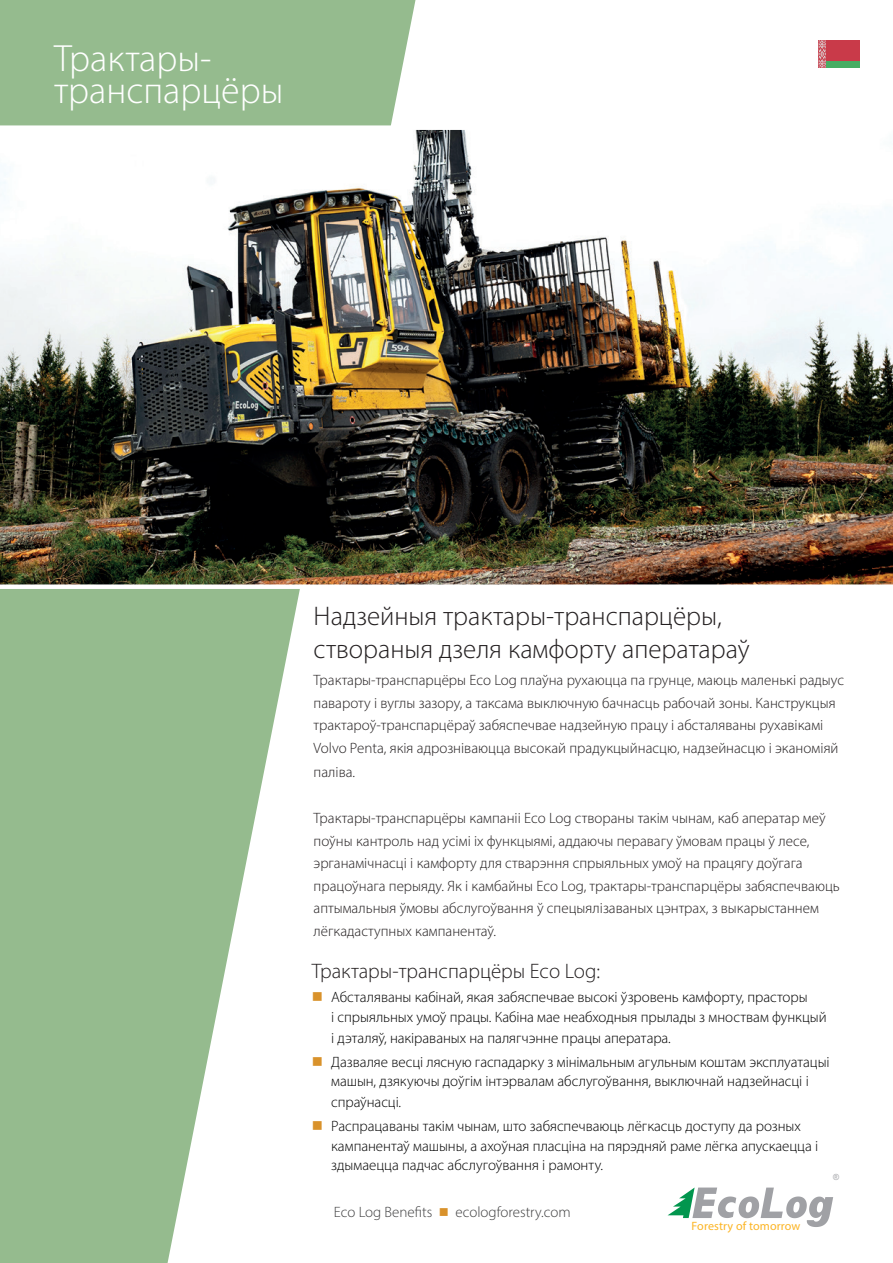
<style>
.page{position:relative;width:893px;height:1263px;background:#fff}
.page>*{position:absolute;margin:0;border:0;box-sizing:border-box;transform-origin:0 0}
.t1{font:300 38.1px/31.5px "Myriad Pro";color:#fff}
.t2{font:300 27px/33px "Myriad Pro";color:#231f20}
.t3{font:300 21px "Myriad Pro";color:#231f20}
.t4{font:300 15px/22.5px "Myriad Pro";color:#231f20}
.t5{font:300 15px/19.5px "Myriad Pro";letter-spacing:-.005em;color:#000001}
.t6{font:300 15px "Myriad Pro";color:#3e3e3f}
.t7{font:12.15px "Myriad Pro";letter-spacing:.01em;color:#fcb525}
.t8{font:8.4px "Arial";color:#a0a1a5}
.s1{color:#d9922b}
</style>
<div class="page">
<svg style="left:0;top:0;width:415px;height:1263px;fill:#95bb8e"></svg>
<img style="left:0;top:125px;width:893px;height:464px">
<svg style="left:667px;top:1187px;width:166px;height:40px"></svg>
<div style="left:826px;top:40px;width:33px;height:21px;background:#c93a49"></div>
<div style="left:826px;top:61px;width:33px;height:7px;background:#46ad63"></div>
<svg style="left:819px;top:40px;width:7px;height:28px"></svg>
<svg style="left:323px;top:1002px;width:15px;height:1px"></svg>
<svg style="left:323px;top:1067px;width:15px;height:1px"></svg>
<svg style="left:323px;top:1131px;width:15px;height:1px"></svg>
<h1 class="t1" style="left:54px;top:42px;width:231px">Трактары&shy;транспарцёры</h1>
<h2 class="t2" style="left:314px;top:599px;width:438px">Надзейныя трактары-транспарцёры, створаныя дзеля камфорту аператараў</h2>
<p class="t4" style="left:314px;top:669px;width:532px">Трактары-транспарцёры Eco Log плаўна рухаюцца па грунце, маюць маленькі радыус павароту і вуглы зазору, а таксама выключную бачнасць рабочай зоны. Канструкцыя трактароў-транспарцёраў забяспечвае надзейную працу і абсталяваны рухавікамі Volvo Penta, якія адрозніваюцца высокай прадукцыйнасцю, надзейнасцю і эканоміяй</p>
<p class="t4" style="left:314px;top:760px;width:43px">паліва.</p>
<p class="t4" style="left:314px;top:807px;width:528px">Трактары-транспарцёры кампаніі Eco Log створаны такім чынам, каб аператар меў поўны кантроль над усімі іх функцыямі, аддаючы перавагу ўмовам працы ў лесе, эрганамічнасці і камфорту для стварэння спрыяльных умоў на працягу доўгага працоўнага перыяду. Як і камбайны Eco Log, трактары-транспарцёры забяспечваюць аптымальныя ўмовы абслугоўвання ў спецыялізаваных цэнтрах, з выкарыстаннем лёгкадаступных кампанентаў.</p>
<h3 class="t3" style="left:312px;top:959px;width:290px">Трактары-транспарцёры Eco Log:</h3>
<p class="t5" style="left:331px;top:987px;width:497px;text-indent:-20px"><span class="s1">■</span> Абсталяваны кабінай, якая забяспечвае высокі ўзровень камфорту, прасторы<br>і спрыяльных умоў працы. Кабіна мае неабходныя прылады з мноствам функцый</p>
<p class="t5" style="left:331px;top:1028px;width:341px">і дэталяў, накіраваных на палягчэнне працы аператара.</p>
<p class="t5" style="left:312px;top:1052px;width:519px;text-align:center"><span class="s1">■</span> Дазваляе весці лясную гаспадарку з мінімальным агульным коштам эксплуатацыі машын, дзякуючы доўгім інтэрвалам абслугоўвання, выключнай надзейнасці і</p>
<p class="t5" style="left:331px;top:1092px;width:71px">спраўнасці.</p>
<p class="t5" style="left:331px;top:1116px;width:489px;text-indent:-20px"><span class="s1">■</span> Распрацаваны такім чынам, што забяспечваюць лёгкасць доступу да розных кампанентаў машыны, а ахоўная пласціна на пярэдняй раме лёгка апускаецца і здымаецца падчас абслугоўвання і рамонту.</p>
<p class="t8" style="left:833px;top:1171px;width:7px">®</p>
<p class="t6" style="left:334px;top:1203px;width:239px">Eco Log Benefits <span class="s1">■</span> ecologforestry.com</p>
<p class="t7" style="left:692px;top:1219px;width:110px">Forestry of tomorrow</p>
</div>
